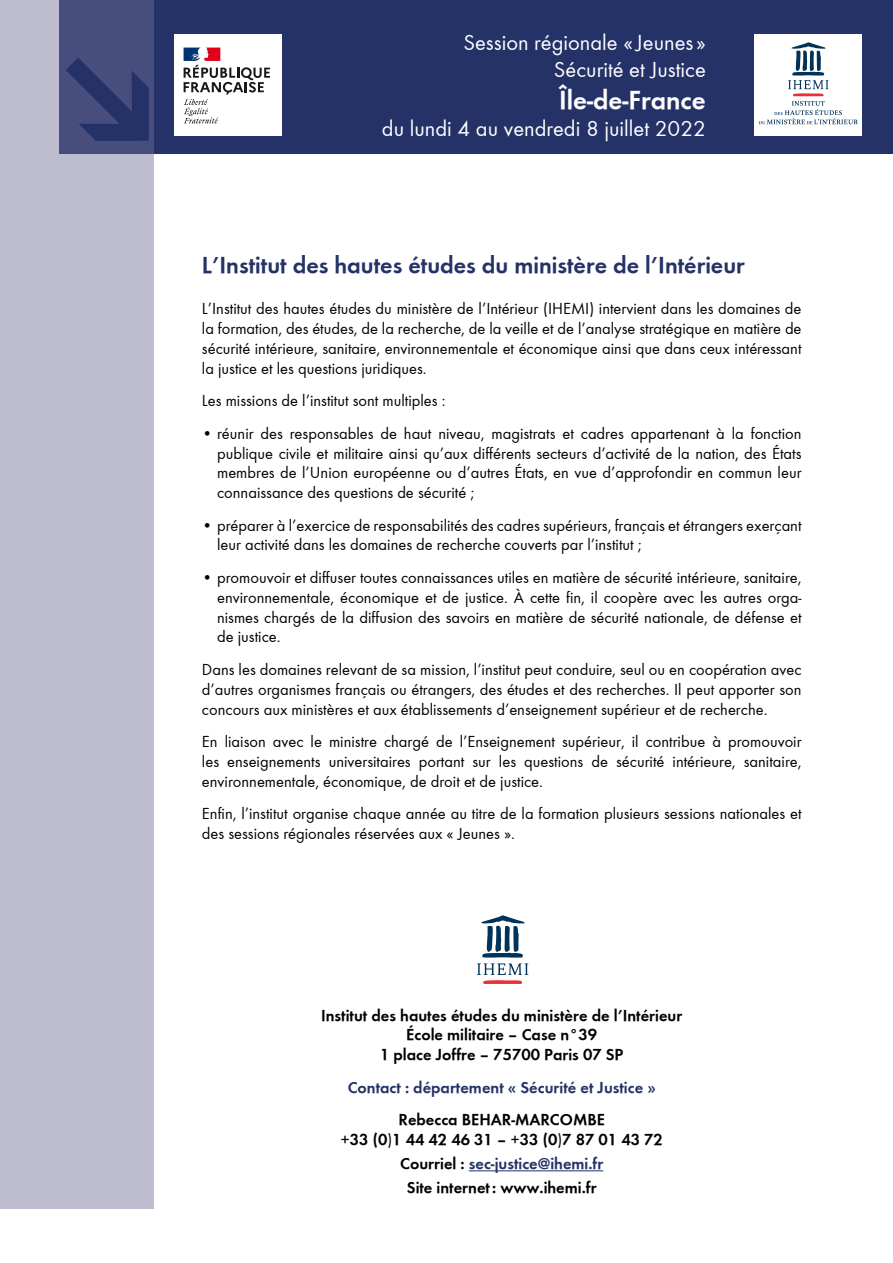
<style>
.page{position:relative;width:893px;height:1263px;background:#fff}
.page>*{position:absolute;margin:0;border:0;box-sizing:border-box;transform-origin:0 0}
.t1{font:700 27px "Function";color:#fff}
.t2{font:700 24px "Function";color:#243267}
.t3{font:22.5px/27px "Function";color:#fff;text-align:right}
.t4{font:16.5px/19.8px "Function";color:#000;text-align:justify}
.t5{font:700 16.5px/19.8px "Function";color:#000;text-align:center}
.t6{font:700 16.5px "Function";color:#243267}
.s1{font-weight:400}
.s2{color:#243267}
</style>
<div class="page">
<div style="left:60px;top:0;width:833px;height:153px;background:#243267"></div>
<div style="left:0;top:0;width:153px;height:1209px;background:#bebdd0"></div>
<div style="left:174px;top:34px;width:108px;height:102px;background:#fff"></div>
<svg style="left:184px;top:48px;width:86px;height:76px"></svg>
<svg style="left:754px;top:34px;width:108px;height:102px;background:#e9ecef"></svg>
<hr style="left:469px;top:1170px;width:134px;height:1px;background:#243267">
<svg style="left:477px;top:915px;width:51px;height:69px"></svg>
<svg style="left:59px;top:37px;width:117px;height:130px"></svg>
<h3 class="t3" style="left:463px;top:29px;width:244px">Session régionale « Jeunes »<br>Sécurité et Justice</h3>
<h1 class="t1" style="left:559px;top:84px;width:148px">Île-de-France</h1>
<h3 class="t3" style="left:382px;top:115px;width:325px">du lundi 4 au vendredi 8 juillet 2022</h3>
<h2 class="t2" style="left:202px;top:251px;width:544px">L’Institut des hautes études du ministère de l’Intérieur</h2>
<p class="t4" style="left:202px;top:299px;width:601px">L’Institut des hautes études du ministère de l’Intérieur (IHEMI) intervient dans les domaines de la formation, des études, de la recherche, de la veille et de l’analyse stratégique en matière de sécurité intérieure, sanitaire, environnementale et économique ainsi que dans ceux intéressant la justice et les questions juridiques.</p>
<p class="t4" style="left:202px;top:391px;width:245px">Les missions de l’institut sont multiples :</p>
<p class="t4" style="left:217px;top:423px;width:586px;text-indent:-15px">• réunir des responsables de haut niveau, magistrats et cadres appartenant à la fonction publique civile et militaire ainsi qu’aux différents secteurs d’activité de la nation, des États membres de l’Union européenne ou d’autres États, en vue d’approfondir en commun leur connaissance des questions de sécurité ;</p>
<p class="t4" style="left:217px;top:515px;width:586px;text-indent:-15px">• préparer à l’exercice de responsabilités des cadres supérieurs, français et étrangers exerçant leur activité dans les domaines de recherche couverts par l’institut ;</p>
<p class="t4" style="left:217px;top:568px;width:586px;text-indent:-15px">• promouvoir et diffuser toutes connaissances utiles en matière de sécurité intérieure, sanitaire, environnementale, économique et de justice. À cette fin, il coopère avec les autres orga&shy;nismes chargés de la diffusion des savoirs en matière de sécurité nationale, de défense et de justice.</p>
<p class="t4" style="left:202px;top:660px;width:601px">Dans les domaines relevant de sa mission, l’institut peut conduire, seul ou en coopération avec d’autres organismes français ou étrangers, des études et des recherches. Il peut apporter son concours aux ministères et aux établissements d’enseignement supérieur et de recherche.</p>
<p class="t4" style="left:202px;top:732px;width:601px">En liaison avec le ministre chargé de l’Enseignement supérieur, il contribue à promouvoir les enseignements universitaires portant sur les questions de sécurité intérieure, sanitaire, environnementale, économique, de droit et de justice.</p>
<p class="t4" style="left:202px;top:804px;width:601px">Enfin, l’institut organise chaque année au titre de la formation plusieurs sessions nationales et des sessions régionales réservées aux « Jeunes ».</p>
<p class="t5" style="left:321px;top:1005px;width:363px">Institut des hautes études du ministère de l’Intérieur<br>École militaire – Case n°39<br>1 place Joffre – 75700 Paris 07 SP</p>
<p class="t6" style="left:348px;top:1077px;width:310px">Contact : département « Sécurité et Justice »</p>
<p class="t5" style="left:341px;top:1110px;width:324px">Rebecca BEHAR-MARCOMBE<br>+33 (0<span class="s1">)</span>1 44 42 46 31 – +33 (0<span class="s1">)</span>7 87 01 43 72</p>
<p class="t5" style="left:400px;top:1151px;width:205px;line-height:24px">Courriel : <span class="s2">sec-justice@ihemi.fr<br></span>Site internet: www.ihemi.fr</p>
</div>
